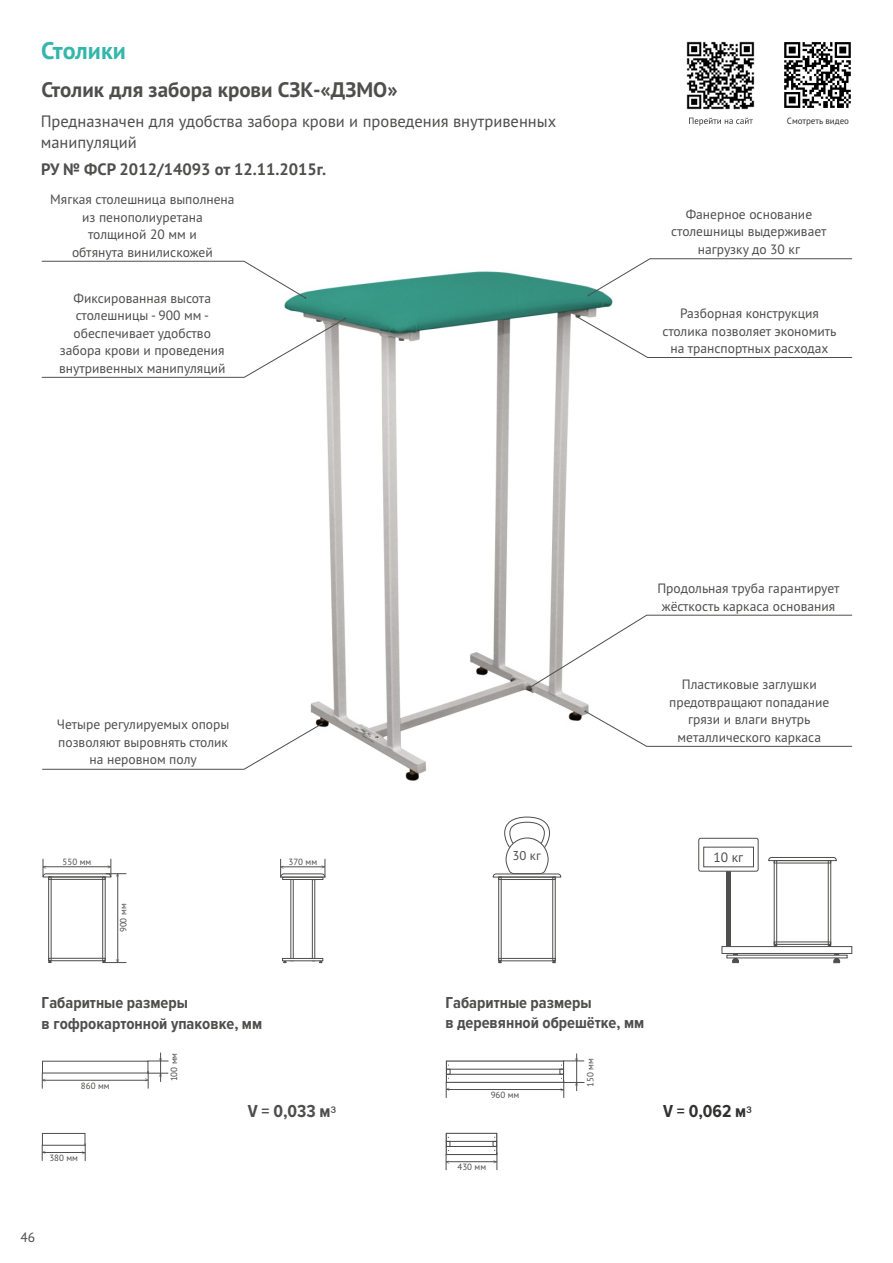
<style>
.page{position:relative;width:893px;height:1263px;background:#fff}
.page>*{position:absolute;margin:0;border:0;box-sizing:border-box;transform-origin:0 0}
.t1{font:700 24px "PT Sans";color:#35b6ab}
.t2{font:700 21px "PT Sans";color:#4e4e4d}
.t3{font:700 18px "Proxima Nova Cond";color:#4e4e4d}
.t4{font:700 18px "Proxima Nova Cond";color:#313130}
.t5{font:700 16.5px/20.1px "Proxima Nova Cond";color:#4e4e4d}
.t6{font:16.5px "PT Sans";color:#4e4e4d}
.t7{font:700 16.5px "PT Sans";color:#4e4e4d}
.t8{font:13.5px/17.4px "PT Sans";color:#4e4e4d;text-align:center}
.t9{font:12.75px "PT Sans";color:#4e4e4d}
.t10{font:9px "PT Sans";color:#4e4e4d}
.t11{font:9px "PT Sans";color:#313130}
.t12{font:6.15px "Arial";color:#4e4e4d}
.s1{font-family:"Arial";font-weight:400}
</style>
<div class="page">
<img style="left:284px;top:271px;width:329px;height:510px">
<div style="left:498px;top:877px;width:4px;height:84px;border:1px solid #4e4e4d"></div>
<div style="left:552px;top:877px;width:4px;height:84px;border:1px solid #4e4e4d"></div>
<div style="left:498px;top:877px;width:58px;height:3px;border:1px solid #4e4e4d"></div>
<div style="left:498px;top:958px;width:58px;height:3px;border:1px solid #4e4e4d"></div>
<div style="left:726px;top:955px;width:122px;height:3px;background:#fff;border:1px solid #4e4e4d"></div>
<svg style="left:732px;top:954px;width:7px;height:10px"></svg>
<div style="left:726px;top:871px;width:5px;height:80px;background:#4e4e4d"></div>
<div style="left:721px;top:946px;width:131px;height:8px;background:#fff;border:1px solid #4e4e4d"></div>
<div style="left:774px;top:860px;width:3px;height:85px;border:1px solid #4e4e4d"></div>
<div style="left:828px;top:860px;width:3px;height:85px;border:1px solid #4e4e4d"></div>
<svg style="left:828px;top:944px;width:12px;height:20px"></svg>
<svg style="left:768px;top:857px;width:69px;height:4px"></svg>
<div style="left:774px;top:941px;width:57px;height:4px;border:1px solid #4e4e4d"></div>
<div style="left:48px;top:876px;width:4px;height:85px;border:1px solid #4e4e4d"></div>
<div style="left:102px;top:876px;width:4px;height:85px;border:1px solid #4e4e4d"></div>
<div style="left:48px;top:876px;width:58px;height:4px;border:1px solid #4e4e4d"></div>
<div style="left:48px;top:958px;width:58px;height:3px;border:1px solid #4e4e4d"></div>
<svg style="left:102px;top:960px;width:24px;height:3px"></svg>
<hr style="left:117px;top:874px;width:1px;height:88px;background:#4e4e4d">
<svg style="left:42px;top:859px;width:84px;height:19px"></svg>
<div style="left:282px;top:877px;width:41px;height:3px;border:1px solid #4e4e4d"></div>
<div style="left:290px;top:879px;width:4px;height:82px;border:1px solid #4e4e4d"></div>
<div style="left:312px;top:879px;width:3px;height:82px;border:1px solid #4e4e4d"></div>
<svg style="left:282px;top:957px;width:42px;height:6px"></svg>
<svg style="left:280px;top:859px;width:46px;height:19px"></svg>
<hr style="left:281px;top:866px;width:44px;height:1px;background:#4e4e4d">
<svg style="left:42px;top:1073px;width:1px;height:15px"></svg>
<hr style="left:42px;top:1080px;width:106px;height:1px;background:#4e4e4d">
<svg style="left:148px;top:1061px;width:20px;height:1px"></svg>
<svg style="left:147px;top:1071px;width:21px;height:17px"></svg>
<hr style="left:160px;top:1052px;width:1px;height:30px;background:#4e4e4d">
<div style="left:42px;top:1061px;width:106px;height:12px;border:1px solid #4e4e4d"></div>
<svg style="left:85px;top:1143px;width:1px;height:18px"></svg>
<svg style="left:42px;top:1146px;width:1px;height:15px"></svg>
<hr style="left:42px;top:1152px;width:43px;height:1px;background:#4e4e4d">
<div style="left:42px;top:1133px;width:43px;height:13px;border:1px solid #4e4e4d"></div>
<img style="left:686px;top:41px;width:69px;height:69px">
<img style="left:784px;top:42px;width:67px;height:66px">
<hr style="left:576px;top:1053px;width:1px;height:38px;background:#4e4e4d">
<svg style="left:446px;top:1060px;width:138px;height:38px"></svg>
<svg style="left:445px;top:1132px;width:53px;height:38px"></svg>
<svg style="left:689px;top:118px;width:64px;height:8px"></svg>
<svg style="left:42px;top:261px;width:264px;height:38px"></svg>
<svg style="left:42px;top:318px;width:304px;height:60px"></svg>
<svg style="left:42px;top:723px;width:281px;height:47px"></svg>
<svg style="left:528px;top:615px;width:324px;height:74px"></svg>
<svg style="left:584px;top:710px;width:268px;height:37px"></svg>
<svg style="left:588px;top:258px;width:264px;height:38px"></svg>
<svg style="left:576px;top:316px;width:276px;height:42px"></svg>
<svg style="left:492px;top:817px;width:70px;height:61px"></svg>
<div style="left:698px;top:838px;width:61px;height:34px;background:#fff;border:1px solid #4e4e4d;border-radius:2px"></div>
<div style="left:703px;top:847px;width:51px;height:20px;background:#fff;border:1px solid #4e4e4d"></div>
<h1 class="t1" style="left:41px;top:40px;width:86px">Столики</h1>
<h2 class="t2" style="left:41px;top:81px;width:358px">Столик для забора крови СЗК-«ДЗМО»</h2>
<p class="t6" style="left:41px;top:135px;width:98px">манипуляций</p>
<p class="t6" style="left:41px;top:114px;width:517px">Предназначен для удобства забора крови и проведения внутривенных</p>
<p class="t11" style="left:787px;top:117px;width:64px">Смотреть видео</p>
<p class="t7" style="left:41px;top:163px;width:286px">РУ № ФСР 2012/14093 от 12.11.2015г.</p>
<p class="t8" style="left:50px;top:192px;width:186px">Мягкая столешница выполнена из пенополиуретана<br>толщиной 20 мм и<br>обтянута винилискожей</p>
<p class="t8" style="left:59px;top:290px;width:168px">Фиксированная высота столешницы - 900 мм - обеспечивает удобство забора крови и проведения внутривенных манипуляций</p>
<p class="t8" style="left:57px;top:717px;width:174px">Четыре регулируемых опоры позволяют выровнять столик на неровном полу</p>
<p class="t12" style="left:46px;top:869px;width:5px;rotate:-180deg">&gt;</p>
<p class="t10" style="left:63px;top:858px;width:30px">550 мм</p>
<p class="t12" style="left:107px;top:864px;width:5px">&gt;</p>
<p class="t12" style="left:115px;top:877px;width:5px;rotate:-90deg">&gt;</p>
<p class="t10" style="left:119px;top:932px;width:30px;rotate:-90deg">900 мм</p>
<p class="t12" style="left:120px;top:959px;width:5px;rotate:90deg">&gt;</p>
<p class="t10" style="left:288px;top:858px;width:30px">370 мм</p>
<p class="t12" style="left:322px;top:864px;width:5px">&gt;</p>
<p class="t12" style="left:284px;top:869px;width:5px;rotate:-180deg">&gt;</p>
<p class="t8" style="left:671px;top:207px;width:157px">Фанерное основание столешницы выдерживает нагрузку до 30 кг</p>
<p class="t8" style="left:662px;top:306px;width:176px">Разборная конструкция столика позволяет экономить на транспортных расходах</p>
<p class="t8" style="left:657px;top:581px;width:184px">Продольная труба гарантирует жёсткость каркаса основания</p>
<p class="t8" style="left:669px;top:677px;width:162px">Пластиковые заглушки предотвращают попадание грязи и влаги внутрь металлического каркаса</p>
<p class="t9" style="left:513px;top:850px;width:30px">30 кг</p>
<p class="t8" style="left:713px;top:849px;width:31px">10 кг</p>
<p class="t5" style="left:42px;top:993px;width:222px">Габаритные размеры<br>в гофрокартонной упаковке, мм</p>
<p class="t5" style="left:445px;top:993px;width:201px">Габаритные размеры<br>в деревянной обрешётке, мм</p>
<p class="t12" style="left:46px;top:1082px;width:5px;rotate:-180deg">&gt;</p>
<p class="t10" style="left:81px;top:1081px;width:30px">860 мм</p>
<p class="t12" style="left:82px;top:1150px;width:5px">&gt;</p>
<p class="t12" style="left:46px;top:1155px;width:5px;rotate:-180deg">&gt;</p>
<p class="t10" style="left:49px;top:1154px;width:30px">380 мм</p>
<p class="t8" style="left:20px;top:1229px;width:16px">46</p>
<p class="t12" style="left:145px;top:1078px;width:5px">&gt;</p>
<p class="t12" style="left:163px;top:1058px;width:5px;rotate:90deg">&gt;</p>
<p class="t10" style="left:170px;top:1081px;width:30px;rotate:-90deg">100 мм</p>
<p class="t12" style="left:158px;top:1076px;width:5px;rotate:-90deg">&gt;</p>
<p class="t12" style="left:450px;top:1092px;width:5px;rotate:-180deg">&gt;</p>
<p class="t10" style="left:491px;top:1091px;width:30px">960 мм</p>
<p class="t12" style="left:560px;top:1087px;width:5px">&gt;</p>
<p class="t12" style="left:579px;top:1057px;width:5px;rotate:90deg">&gt;</p>
<p class="t10" style="left:587px;top:1087px;width:30px;rotate:-90deg">150 мм</p>
<p class="t12" style="left:574px;top:1086px;width:5px;rotate:-90deg">&gt;</p>
<h3 class="t3" style="left:248px;top:1102px;width:90px">V = 0,033 м<span class="s1">ᵌ</span></h3>
<h3 class="t4" style="left:663px;top:1102px;width:90px">V = 0,062 м<span class="s1">ᵌ</span></h3>
<p class="t12" style="left:450px;top:1164px;width:5px;rotate:-180deg">&gt;</p>
<p class="t10" style="left:457px;top:1163px;width:30px">430 мм</p>
<p class="t12" style="left:493px;top:1159px;width:5px">&gt;</p>
</div>
